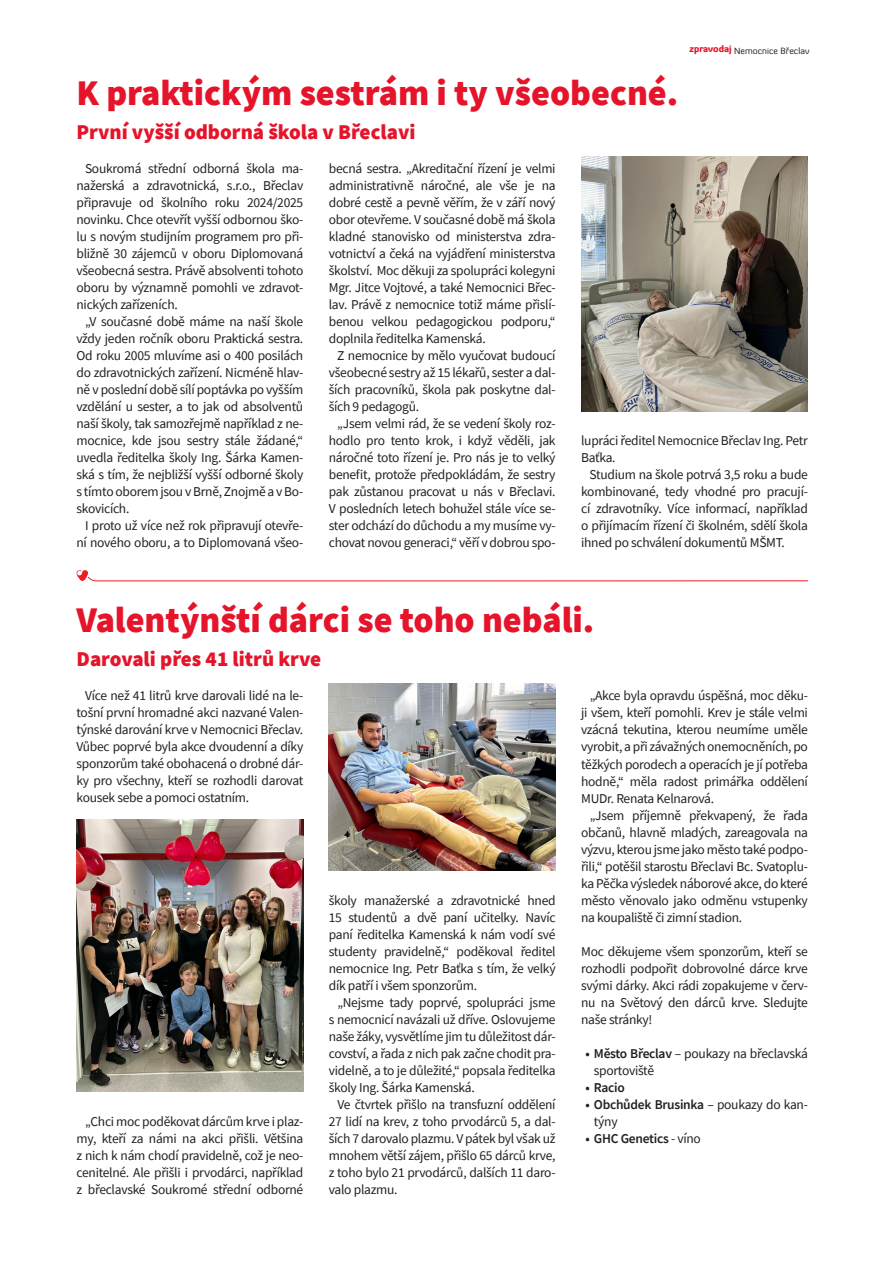
<style>
.page{position:relative;width:893px;height:1263px;background:#fff}
.page>*{position:absolute;margin:0;border:0;box-sizing:border-box;transform-origin:0 0}
.t1{font:900 36px "Source Sans Pro";color:#e5142a}
.t2{font:900 21px "Source Sans Pro";color:#e5142a}
.t3{font:13.5px/17px "Source Sans Pro";letter-spacing:-.02em;color:#231f20;text-align:justify}
.t4{font:600 13.5px "Source Sans Pro";letter-spacing:-.02em;color:#231f20}
.t5{font:9px "Diavlo";color:#231f20}
.s1{font-weight:600}
.s2{font-weight:400}
</style>
<div class="page">
<img style="left:329px;top:683px;width:227px;height:187px">
<svg style="left:76px;top:570px;width:732px;height:12px"></svg>
<img style="left:77px;top:819px;width:226px;height:272px">
<img style="left:581px;top:156px;width:227px;height:255px">
<h1 class="t1" style="left:77px;top:68px;width:603px">K praktickým sestrám i ty všeobecné.</h1>
<h2 class="t2" style="left:77px;top:118px;width:341px">První vyšší odborná škola v Břeclavi</h2>
<p class="t5" style="left:689px;top:45px;width:121px"><sup>zpravodaj</sup> Nemocnice Břeclav</p>
<p class="t3" style="left:77px;top:160px;width:228px;text-indent:9px">Soukromá střední odborná škola ma&shy;nažerská a zdravotnická, s.r.o., Břeclav připravuje od školního roku 2024/2025 novinku. Chce otevřít vyšší odbornou ško&shy;lu s novým studijním programem pro při&shy;bližně 30 zájemců v oboru Diplomovaná všeobecná sestra. Právě absolventi tohoto oboru by významně pomohli ve zdravot&shy;nických zařízeních.</p>
<p class="t3" style="left:77px;top:313px;width:228px;text-indent:9px">„V současné době máme na naší škole vždy jeden ročník oboru Praktická sestra.<br>Od roku 2005 mluvíme asi o 400 posilách do zdravotnických zařízení. Nicméně hlav&shy;ně v poslední době sílí poptávka po vyšším vzdělání u sester, a to jak od absolventů naší školy, tak samozřejmě například z ne&shy;mocnice, kde jsou sestry stále žádané,“ uvedla ředitelka školy Ing. Šárka Kamen&shy;ská s tím, že nejbližší vyšší odborné školy s tímto oborem jsou vBrně, Znojmě a vBo&shy;skovicích.</p>
<p class="t3" style="left:77px;top:517px;width:228px;text-align:right">I proto už více než rok připravují otevře&shy;ní nového oboru, a to Diplomovaná všeo-</p>
<p class="t3" style="left:329px;top:160px;width:228px">becná sestra. „Akreditační řízení je velmi administrativně náročné, ale vše je na dobré cestě a pevně věřím, že v září nový obor otevřeme. V současné době má škola kladné stanovisko od ministerstva zdra&shy;votnictví a čeká na vyjádření ministerstva školství. Moc děkuji za spolupráci kolegyni Mgr. Jitce Vojtové, a také Nemocnici Břec&shy;lav. Právě z nemocnice totiž máme přislí&shy;benou velkou pedagogickou podporu,“ doplnila ředitelka Kamenská.</p>
<p class="t3" style="left:329px;top:347px;width:228px;text-indent:9px">Z nemocnice by mělo vyučovat budoucí všeobecné sestry až 15 lékařů, sester a dal&shy;ších pracovníků, škola pak poskytne dal&shy;ších 9 pedagogů.</p>
<p class="t3" style="left:329px;top:415px;width:228px;text-indent:9px">„Jsem velmi rád, že se vedení školy roz&shy;hodlo pro tento krok, i když věděli, jak náročné toto řízení je. Pro nás je to velký benefit, protože předpokládám, že sestry pak zůstanou pracovat u nás v Břeclavi.<br>V posledních letech bohužel stále více se&shy;ster odchází do důchodu a my musíme vy&shy;chovat novou generaci,“ věří v dobrou spo-</p>
<p class="t3" style="left:581px;top:432px;width:228px">lupráci ředitel Nemocnice Břeclav Ing. Petr<br>Baťka.</p>
<p class="t3" style="left:581px;top:466px;width:228px;text-indent:9px">Studium na škole potrvá 3,5 roku a bude kombinované, tedy vhodné pro pracují&shy;cí zdravotníky. Více informací, například o přijímacím řízení či školném, sdělí škola ihned po schválení dokumentů MŠMT.</p>
<h1 class="t1" style="left:77px;top:595px;width:519px">Valentýnští dárci se toho nebáli.</h1>
<h2 class="t2" style="left:77px;top:645px;width:246px">Darovali přes 41 litrů krve</h2>
<p class="t3" style="left:77px;top:687px;width:228px;text-indent:9px">Více než 41 litrů krve darovali lidé na le&shy;tošní první hromadné akci nazvané Valen&shy;týnské darování krve v Nemocnici Břeclav.<br>Vůbec poprvé byla akce dvoudenní a díky sponzorům také obohacená o drobné dár&shy;ky pro všechny, kteří se rozhodli darovat kousek sebe a pomoci ostatním.</p>
<p class="t3" style="left:77px;top:1112px;width:228px;text-indent:9px">„Chci moc poděkovat dárcům krve i plaz&shy;my, kteří za námi na akci přišli. Většina z nich k nám chodí pravidelně, což je neo&shy;cenitelné. Ale přišli i prvodárci, například z břeclavské Soukromé střední odborné</p>
<p class="t3" style="left:329px;top:891px;width:228px">školy manažerské a zdravotnické hned 15 studentů a dvě paní učitelky. Navíc paní ředitelka Kamenská k nám vodí své studenty pravidelně,“ poděkoval ředitel nemocnice Ing. Petr Baťka s tím, že velký dík patří i všem sponzorům.</p>
<p class="t3" style="left:329px;top:993px;width:228px;text-indent:9px">„Nejsme tady poprvé, spolupráci jsme s nemocnicí navázali už dříve. Oslovujeme naše žáky, vysvětlíme jim tu důležitost dár&shy;covství, a řada z nich pak začne chodit pra&shy;videlně, a to je důležité,“ popsala ředitelka školy Ing. Šárka Kamenská.</p>
<p class="t3" style="left:329px;top:1096px;width:228px;text-indent:9px">Ve čtvrtek přišlo na transfuzní oddělení 27 lidí na krev, z toho prvodárců 5, a dal&shy;ších 7 darovalo plazmu. V pátek byl však už mnohem větší zájem, přišlo 65 dárců krve, z toho bylo 21 prvodárců, dalších 11 daro&shy;valo plazmu.</p>
<p class="t3" style="left:581px;top:687px;width:228px;text-indent:9px">„Akce byla opravdu úspěšná, moc děku&shy;ji všem, kteří pomohli. Krev je stále velmi vzácná tekutina, kterou neumíme uměle vyrobit, apři závažných onemocněních, po těžkých porodech a operacích je jí potřeba hodně,“ měla radost primářka oddělení MUDr. Renata Kelnarová.</p>
<p class="t3" style="left:581px;top:806px;width:228px;text-indent:9px">„Jsem příjemně překvapený, že řada občanů, hlavně mladých, zareagovala na výzvu, kterou jsme jako město také podpo&shy;řili,“ potěšil starostu Břeclavi Bc. Svatoplu&shy;ka Pěčka výsledek náborové akce, do které město věnovalo jako odměnu vstupenky na koupaliště či zimní stadion.</p>
<p class="t3" style="left:581px;top:942px;width:228px">Moc děkujeme všem sponzorům, kteří se rozhodli podpořit dobrovolné dárce krve svými dárky. Akci rádi zopakujeme v červ&shy;nu na Světový den dárců krve. Sledujte naše stránky!</p>
<p class="t3" style="left:594px;top:1045px;width:216px;text-indent:-9px"><span class="s1">• Město Břeclav</span> – poukazy na břeclavská sportoviště</p>
<p class="t4" style="left:585px;top:1078px;width:41px">• Racio</p>
<p class="t3" style="left:594px;top:1096px;width:216px;text-indent:-9px"><span class="s1">• Obchůdek Brusinka</span> – poukazy do kan&shy;týny</p>
<p class="t4" style="left:585px;top:1129px;width:117px">• GHC Genetics <span class="s2">- víno</span></p>
</div>
